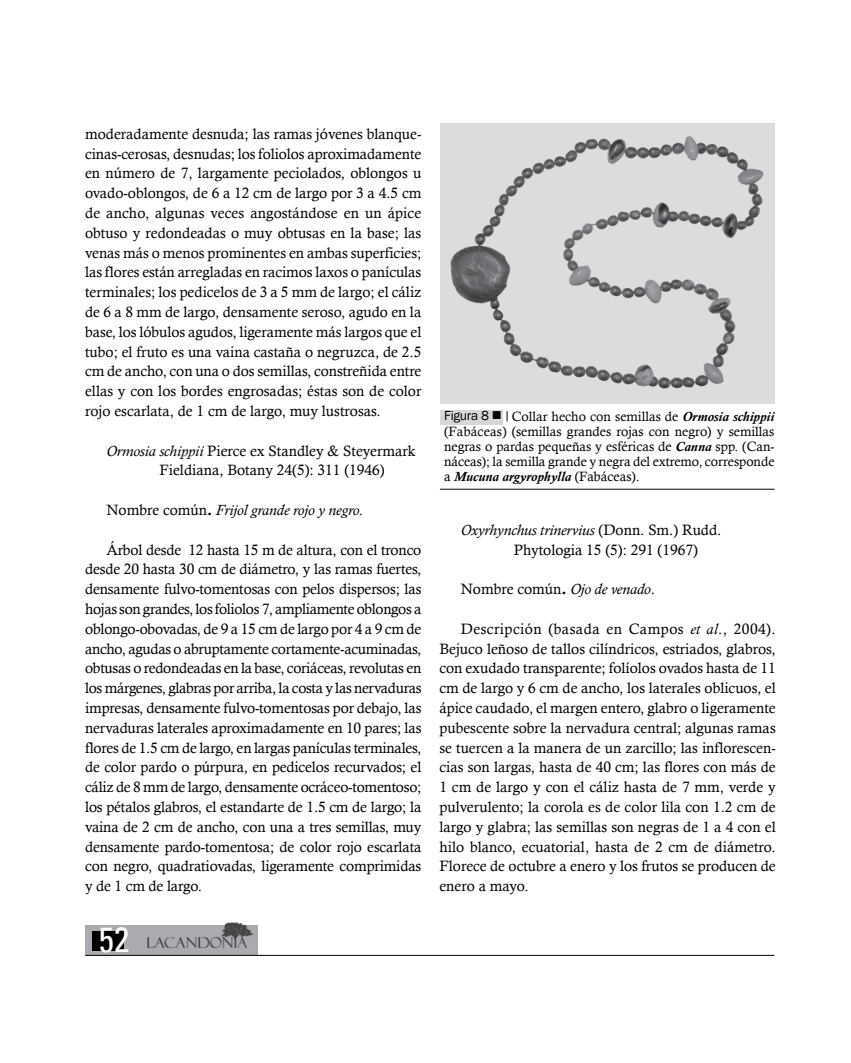
<style>
.page{position:relative;width:851px;height:1063px;background:#fff}
.page>*{position:absolute;margin:0;border:0;box-sizing:border-box;transform-origin:0 0}
.t1{font:condensed 34.5px "Univers";color:#fff}
.t2{font:15px/19.8px "Calisto";color:#000;text-align:justify}
.t3{font:italic 15px "Calisto";color:#000}
.t4{font:13.5px/15px "Calisto";letter-spacing:-.005em;color:#000;text-align:justify}
.t5{font:13.5px "Franklin Gothic";letter-spacing:-.02em;color:#000}
.s1{font-style:italic}
.s2{font-style:normal}
.s3{font-family:"Calis MT Bol";font-style:normal}
.s4{font-weight:700;font-style:italic}
.s5{font-family:"Calis MT Bol"}
</style>
<div class="page">
<div style="left:85px;top:925px;width:173px;height:30px;background:#a9abae"></div>
<div style="left:92px;top:931px;width:31px;height:19px;background:#000"></div>
<hr style="left:85px;top:955px;width:689px;height:1px;background:#000">
<img style="left:147px;top:922px;width:106px;height:27px">
<img style="left:440px;top:124px;width:334px;height:280px">
<hr style="left:440px;top:489px;width:334px;height:1px;background:#000">
<div style="left:440px;top:410px;width:63px;height:15px;background:#d5d7d8"></div>
<p class="t2" style="left:85px;top:124px;width:338px">moderadamente desnuda; las ramas jóvenes blanque&shy;cinas-cerosas, desnudas; los foliolos aproximadamente en número de 7, largamente peciolados, oblongos u ovado-oblongos, de 6 a 12 cm de largo por 3 a 4.5 cm de ancho, algunas veces angostándose en un ápice obtuso y redondeadas o muy obtusas en la base; las venas más o menos prominentes en ambas superficies; las flores están arregladas en racimos laxos o panículas terminales; los pedicelos de 3 a 5 mm de largo; el cáliz de 6 a 8 mm de largo, densamente seroso, agudo en la base, los lóbulos agudos, ligeramente más largos que el tubo; el fruto es una vaina castaña o negruzca, de 2.5 cm de ancho, con una o dos semillas, constreñida entre ellas y con los bordes engrosadas; éstas son de color rojo escarlata, de 1 cm de largo, muy lustrosas.</p>
<p class="t2" style="left:159px;top:440px;width:257px;text-indent:-53px"><span class="s1">Ormosia schippii</span> Pierce ex Standley &amp; Steyermark<br>Fieldiana, Botany 24(5): 311 (1946)</p>
<p class="t3" style="left:106px;top:501px;width:258px"><span class="s2">Nombre común</span><span class="s3">.</span> Frijol grande rojo y negro.</p>
<p class="t2" style="left:85px;top:539px;width:338px;text-indent:21px">Árbol desde 12 hasta 15 m de altura, con el tronco desde 20 hasta 30 cm de diámetro, y las ramas fuertes, densamente fulvo-tomentosas con pelos dispersos; las hojas son grandes, los foliolos 7, ampliamente oblongos a oblongo-obovadas, de 9 a 15 cm de largo por 4 a 9 cm de ancho, agudas o abruptamente cortamente-acuminadas, obtusas o redondeadas en la base, coriáceas, revolutas en los márgenes, glabras por arriba, la costa y las nervaduras impresas, densamente fulvo-tomentosas por debajo, las nervaduras laterales aproximadamente en 10 pares; las flores de 1.5 cm de largo, en largas panículas terminales, de color pardo o púrpura, en pedicelos recurvados; el cáliz de 8 mm de largo, densamente ocráceo-tomentoso; los pétalos glabros, el estandarte de 1.5 cm de largo; la vaina de 2 cm de ancho, con una a tres semillas, muy densamente pardo-tomentosa; de color rojo escarlata con negro, quadratiovadas, ligeramente comprimidas y de 1 cm de largo.</p>
<h1 class="t1" style="left:99px;top:917px;width:32px">52</h1>
<p class="t5" style="left:444px;top:407px;width:59px">Figura 8 ■</p>
<p class="t4" style="left:444px;top:409px;width:332px;text-indent:68px">Collar hecho con semillas de <span class="s4">Ormosia schippii </span>(Fabáceas) (semillas grandes rojas con negro) y semillas negras o pardas pequeñas y esféricas de <span class="s4">Canna</span> spp. (Can&shy;náceas); la semilla grande y negra del extremo, corresponde a <span class="s4">Mucuna argyrophylla</span> (Fabáceas).</p>
<p class="t2" style="left:514px;top:520px;width:209px;text-indent:-53px"><span class="s1">Oxyrhynchus trinervius</span> (Donn. Sm.) Rudd.<br>Phytologia 15 (5): 291 (1967)</p>
<p class="t2" style="left:460px;top:579px;width:196px">Nombre común<span class="s5">.</span> <span class="s1">Ojo de venado</span>.</p>
<p class="t2" style="left:439px;top:619px;width:338px;text-indent:21px">Descripción (basada en Campos <span class="s1">et al</span>., 2004).<br>Bejuco leñoso de tallos cilíndricos, estriados, glabros, con exudado transparente; folíolos ovados hasta de 11 cm de largo y 6 cm de ancho, los laterales oblicuos, el ápice caudado, el margen entero, glabro o ligeramente pubescente sobre la nervadura central; algunas ramas se tuercen a la manera de un zarcillo; las inflorescen&shy;cias son largas, hasta de 40 cm; las flores con más de 1 cm de largo y con el cáliz hasta de 7 mm, verde y pulverulento; la corola es de color lila con 1.2 cm de largo y glabra; las semillas son negras de 1 a 4 con el hilo blanco, ecuatorial, hasta de 2 cm de diámetro.<br>Florece de octubre a enero y los frutos se producen de enero a mayo.</p>
</div>
